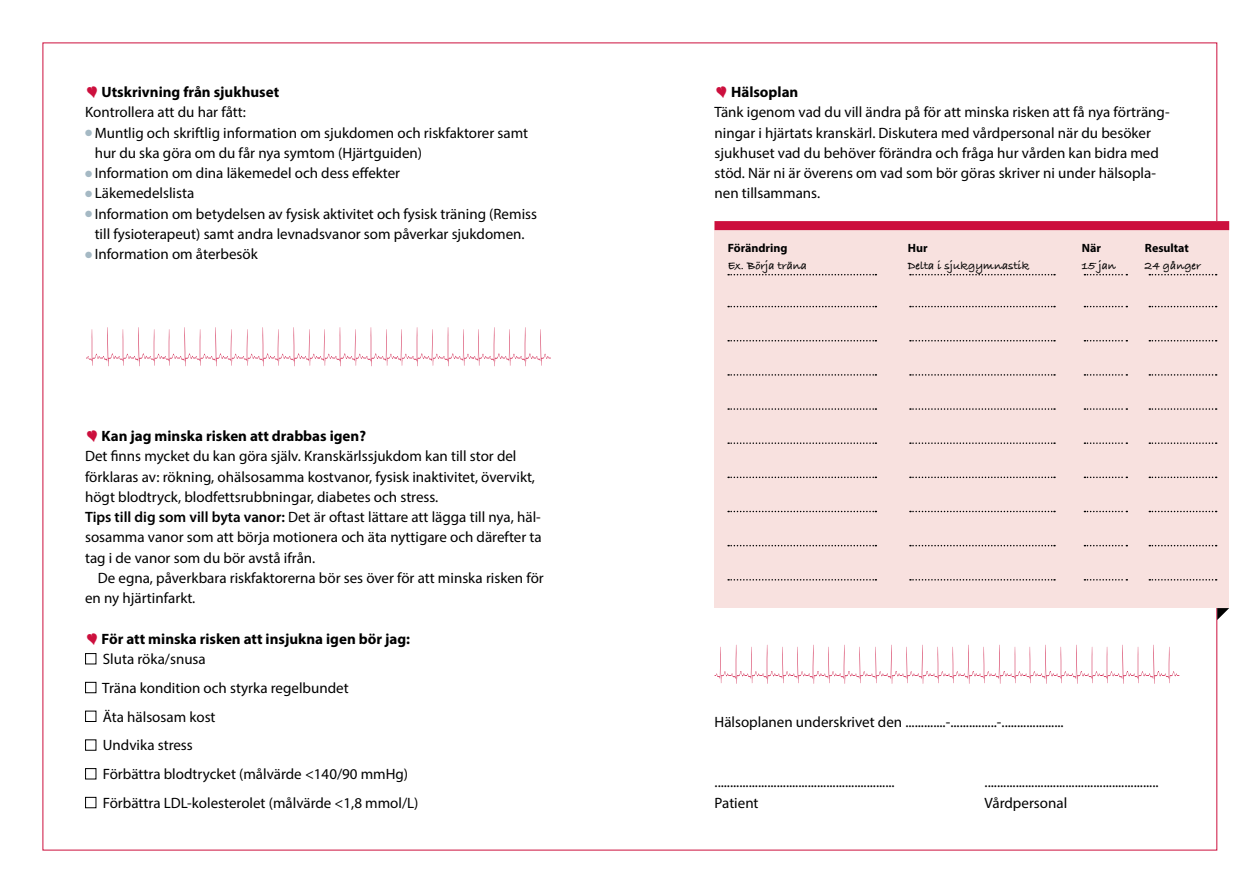
<style>
.page{position:relative;width:1259px;height:893px;background:#fff}
.page>*{position:absolute;margin:0;border:0;box-sizing:border-box;transform-origin:0 0}
.t1{font:15px/20.2px "Myriad Pro";color:#000}
.t2{font:700 15px "Myriad Pro";color:#000}
.t3{font:700 12px "Bradley Hand ITCTT";color:#000}
.t4{font:700 12px "Myriad Pro";color:#000}
.s1{color:#a5b9c4}
.s2{font-weight:600}
</style>
<div class="page">
<div style="left:714px;top:221px;width:515px;height:387px;background:#f8e1df"></div>
<div style="left:714px;top:221px;width:515px;height:9px;background:#cc0f3d"></div>
<div style="left:85px;top:653px;width:11px;height:11px;border:1px solid #000"></div>
<div style="left:85px;top:682px;width:11px;height:11px;border:1px solid #000"></div>
<div style="left:85px;top:711px;width:11px;height:11px;border:1px solid #000"></div>
<div style="left:85px;top:739px;width:11px;height:12px;border:1px solid #000"></div>
<div style="left:85px;top:768px;width:11px;height:11px;border:1px solid #000"></div>
<div style="left:85px;top:797px;width:11px;height:11px;border:1px solid #000"></div>
<svg style="left:728px;top:306px;width:148px;height:1px"></svg>
<svg style="left:910px;top:306px;width:145px;height:1px"></svg>
<svg style="left:1084px;top:306px;width:43px;height:1px"></svg>
<svg style="left:1149px;top:306px;width:67px;height:1px"></svg>
<svg style="left:728px;top:274px;width:148px;height:1px"></svg>
<svg style="left:910px;top:274px;width:145px;height:1px"></svg>
<svg style="left:1084px;top:274px;width:43px;height:1px"></svg>
<svg style="left:1149px;top:274px;width:67px;height:1px"></svg>
<svg style="left:728px;top:340px;width:148px;height:1px"></svg>
<svg style="left:910px;top:340px;width:145px;height:1px"></svg>
<svg style="left:1084px;top:340px;width:43px;height:1px"></svg>
<svg style="left:1149px;top:340px;width:67px;height:1px"></svg>
<svg style="left:728px;top:374px;width:148px;height:2px"></svg>
<svg style="left:910px;top:374px;width:145px;height:2px"></svg>
<svg style="left:1084px;top:374px;width:43px;height:2px"></svg>
<svg style="left:1149px;top:374px;width:67px;height:2px"></svg>
<svg style="left:728px;top:408px;width:148px;height:2px"></svg>
<svg style="left:910px;top:408px;width:145px;height:2px"></svg>
<svg style="left:1084px;top:408px;width:43px;height:2px"></svg>
<svg style="left:1149px;top:408px;width:67px;height:2px"></svg>
<svg style="left:728px;top:442px;width:148px;height:2px"></svg>
<svg style="left:910px;top:442px;width:145px;height:2px"></svg>
<svg style="left:1084px;top:442px;width:43px;height:2px"></svg>
<svg style="left:1149px;top:442px;width:67px;height:2px"></svg>
<svg style="left:728px;top:477px;width:148px;height:1px"></svg>
<svg style="left:910px;top:477px;width:145px;height:1px"></svg>
<svg style="left:1084px;top:477px;width:43px;height:1px"></svg>
<svg style="left:1149px;top:477px;width:67px;height:1px"></svg>
<svg style="left:728px;top:511px;width:148px;height:1px"></svg>
<svg style="left:910px;top:511px;width:145px;height:1px"></svg>
<svg style="left:1084px;top:511px;width:43px;height:1px"></svg>
<svg style="left:1149px;top:511px;width:67px;height:1px"></svg>
<svg style="left:728px;top:545px;width:148px;height:1px"></svg>
<svg style="left:910px;top:545px;width:145px;height:1px"></svg>
<svg style="left:1084px;top:545px;width:43px;height:1px"></svg>
<svg style="left:1149px;top:545px;width:67px;height:1px"></svg>
<svg style="left:728px;top:579px;width:148px;height:2px"></svg>
<svg style="left:910px;top:579px;width:145px;height:2px"></svg>
<svg style="left:1084px;top:579px;width:43px;height:2px"></svg>
<svg style="left:1149px;top:579px;width:67px;height:2px"></svg>
<svg style="left:1217px;top:608px;width:12px;height:12px"></svg>
<svg style="left:86px;top:327px;width:465px;height:40px"></svg>
<svg style="left:714px;top:645px;width:465px;height:39px"></svg>
<p class="t2" style="left:102px;top:82px;width:179px">Utskrivning från sjukhuset</p>
<p class="t1" style="left:85px;top:102px;width:162px">Kontrollera att du har fått:</p>
<p class="t1" style="left:95px;top:122px;width:435px;text-indent:-10px"><span class="s1">●</span> Muntlig och skriftlig information om sjukdomen och riskfaktorer samt hur du ska göra om du får nya symtom (Hjärtguiden)</p>
<p class="t1" style="left:85px;top:163px;width:317px"><span class="s1">●</span> Information om dina läkemedel och dess effekter</p>
<p class="t1" style="left:85px;top:183px;width:111px"><span class="s1">●</span> Läkemedelslista</p>
<p class="t1" style="left:85px;top:203px;width:453px;text-align:center"><span class="s1">●</span> Information om betydelsen av fysisk aktivitet och fysisk träning (Remiss till fysioterapeut) samt andra levnadsvanor som påverkar sjukdomen.</p>
<p class="t1" style="left:85px;top:244px;width:174px"><span class="s1">●</span> Information om återbesök</p>
<p class="t2" style="left:102px;top:426px;width:266px">Kan jag minska risken att drabbas igen?</p>
<p class="t1" style="left:85px;top:446px;width:458px">Det finns mycket du kan göra själv. Kranskärlssjukdom kan till stor del förklaras av: rökning, ohälsosamma kostvanor, fysisk inaktivitet, övervikt, högt blodtryck, blodfettsrubbningar, diabetes och stress.<br><span class="s2">Tips till dig som vill byta vanor:</span> Det är oftast lättare att lägga till nya, häl&shy;sosamma vanor som att börja motionera och äta nyttigare och därefter ta tag i de vanor som du bör avstå ifrån.</p>
<p class="t1" style="left:85px;top:568px;width:460px;text-indent:13px">De egna, påverkbara riskfaktorerna bör ses över för att minska risken för en ny hjärtinfarkt.</p>
<p class="t2" style="left:102px;top:629px;width:310px">För att minska risken att insjukna igen bör jag:</p>
<p class="t1" style="left:102px;top:644px;width:318px;line-height:28.8px">Sluta röka/snusa<br>Träna kondition och styrka regelbundet<br>Äta hälsosam kost<br>Undvika stress<br>Förbättra blodtrycket (målvärde &lt;140/90 mmHg)<br>Förbättra LDL-kolesterolet (målvärde &lt;1,8 mmol/L)</p>
<p class="t2" style="left:731px;top:82px;width:69px">Hälsoplan</p>
<p class="t1" style="left:714px;top:102px;width:456px">Tänk igenom vad du vill ändra på för att minska risken att få nya förträng&shy;ningar i hjärtats kranskärl. Diskutera med vårdpersonal när du besöker sjukhuset vad du behöver förändra och fråga hur vården kan bidra med stöd. När ni är överens om vad som bör göras skriver ni under hälsopla&shy;nen tillsammans.</p>
<p class="t4" style="left:728px;top:241px;width:61px">Förändring</p>
<p class="t4" style="left:908px;top:241px;width:21px">Hur</p>
<p class="t4" style="left:1082px;top:241px;width:21px">När</p>
<p class="t4" style="left:1145px;top:241px;width:46px">Resultat</p>
<p class="t3" style="left:728px;top:256px;width:81px">Ex. Börja träna</p>
<p class="t3" style="left:908px;top:256px;width:123px">Delta i sjukgymnastik</p>
<p class="t3" style="left:1082px;top:256px;width:36px">15 jan</p>
<p class="t3" style="left:1145px;top:256px;width:57px">24 gånger</p>
<p class="t1" style="left:714px;top:711px;width:351px">Hälsoplanen underskrivet den .............-...............-....................</p>
<p class="t1" style="left:714px;top:772px;width:182px">..........................................................</p>
<p class="t1" style="left:984px;top:772px;width:175px">........................................................</p>
<p class="t1" style="left:714px;top:792px;width:45px">Patient</p>
<p class="t1" style="left:984px;top:792px;width:84px">Vårdpersonal</p>
</div>
